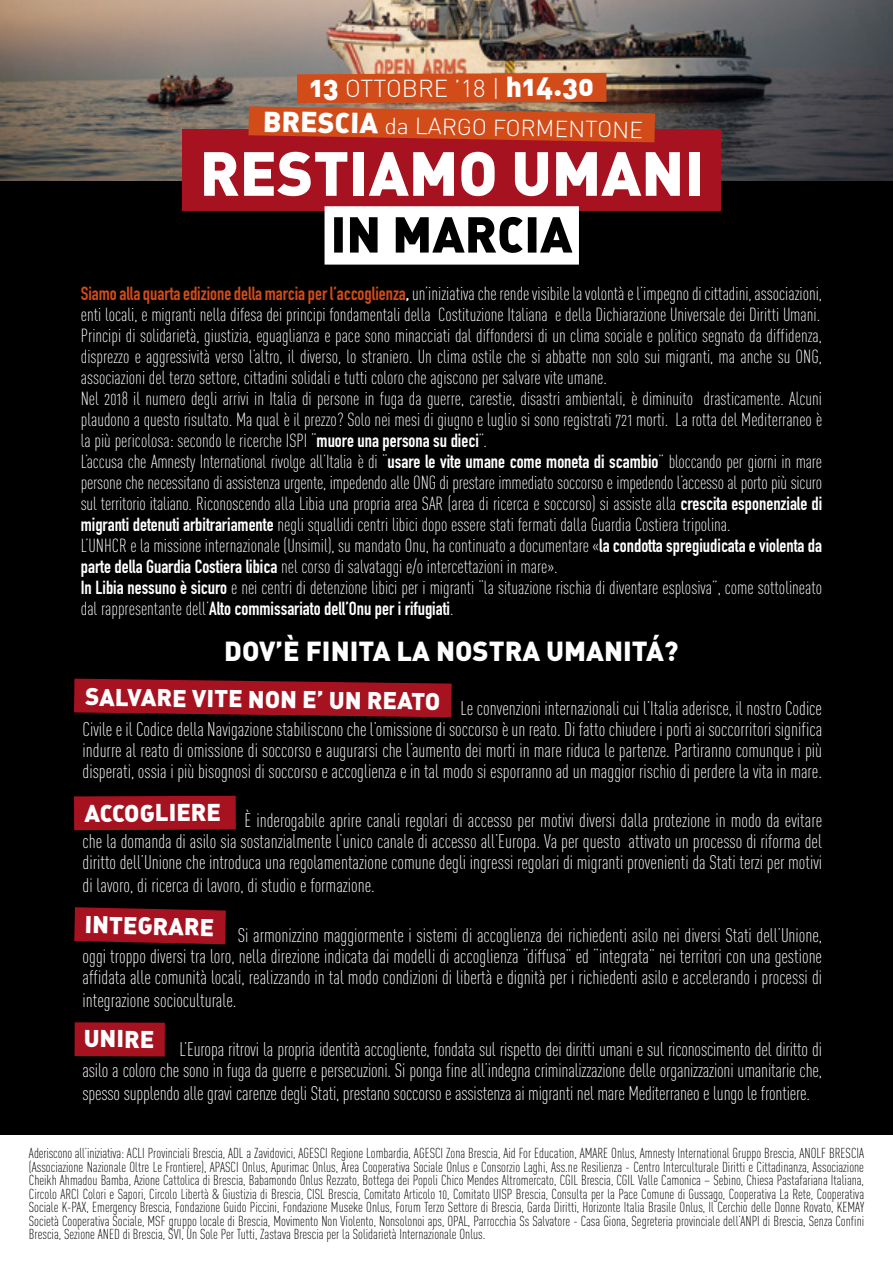
<style>
.page{position:relative;width:893px;height:1263px;background:#fff}
.page>*{position:absolute;margin:0;border:0;box-sizing:border-box;transform-origin:0 0}
.t1{font:61.35px "DIN Black Alternate";color:#fff}
.t2{font:27.3px "DIN Black Alternate";color:#fff}
.t3{font:300 24.15px "DIN";letter-spacing:-.005em;color:#fff}
.t4{font:24px "DIN Black Alternate";letter-spacing:-.005em;color:#fff}
.t5{font:300 22.95px "DIN";color:#fff}
.t6{font:19.5px/21px "DIN Cond Light Alternate";letter-spacing:-.01em;color:#fff;text-align:justify}
.t7{font:18.75px/21px "DIN Cond Light Alternate";color:#fff}
.t8{font:18.75px "DIN Engschrift Std";color:#fff}
.t9{font:14.25px/13.5px "DIN Cond Light Alternate";color:#000;text-align:justify}
.s1{font-family:"DIN Black Alternate";font-weight:400;font-size:28.65px}
.s2{font-family:"DIN Engschrift Std";color:#d24c1a}
.s3{font-family:"DIN Engschrift Std"}
.s4{font-family:"DIN Cond Light Alternate"}
</style>
<div class="page">
<div style="left:0;top:0;width:893px;height:1134px;background:#000"></div>
<img style="left:0;top:0;width:893px;height:180px">
<svg style="left:74px;top:679px;width:378px;height:38px"></svg>
<div style="left:74px;top:796px;width:162px;height:34px;background:#a71220"></div>
<svg style="left:74px;top:907px;width:152px;height:37px"></svg>
<div style="left:75px;top:1022px;width:90px;height:34px;background:#a71220"></div>
<div style="left:182px;top:129px;width:539px;height:82px;background:#a71220"></div>
<svg style="left:325px;top:206px;width:254px;height:59px"></svg>
<svg style="left:248px;top:73px;width:407px;height:69px"></svg>
<p class="t3" style="left:310px;top:73px;width:286px"><span class="s1">13</span> OTTOBRE ’18 | <span class="s1">h14.30</span></p>
<p class="t5" style="left:263px;top:109px;width:381px;rotate:1deg"><span class="s1">BRESCIA</span> da LARGO FORMENTONE</p>
<h1 class="t1" style="left:200px;top:133px;width:506px">RESTIAMO UMANI</h1>
<p class="t7" style="left:81px;top:283px;width:743px"><span class="s2">Siamo alla quarta edizione della marcia per l’accoglienza</span><span class="s3">,</span> un’iniziativa che rende visibile la volontà e l’impegno di cittadini, associazioni, enti locali, e migranti nella difesa dei principi fondamentali della Costituzione Italiana e della Dichiarazione Universale dei Diritti Umani.<br>Principi di solidarietà, giustizia, eguaglianza e pace sono minacciati dal diffondersi di un clima sociale e politico segnato da diffidenza, disprezzo e aggressività verso l’altro, il diverso, lo straniero. Un clima ostile che si abbatte non solo sui migranti, ma anche su ONG, associazioni del terzo settore, cittadini solidali e tutti coloro che agiscono per salvare vite umane.<br>Nel 2018 il numero degli arrivi in Italia di persone in fuga da guerre, carestie, disastri ambientali, è diminuito drasticamente. Alcuni plaudono a questo risultato. Ma qual è il prezzo? Solo nei mesi di giugno e luglio si sono registrati 721 morti. La rotta del Mediterraneo è la più pericolosa: secondo le ricerche ISPI “<span class="s3">muore una persona su dieci</span>”.<br>L’accusa che Amnesty International rivolge all’Italia è di “<span class="s3">usare le vite umane come moneta di scambio</span>” bloccando per giorni in mare persone che necessitano di assistenza urgente, impedendo alle ONG di prestare immediato soccorso e impedendo l’accesso al porto più sicuro sul territorio italiano. Riconoscendo alla Libia una propria area SAR (area di ricerca e soccorso) si assiste alla <span class="s3">crescita esponenziale di migranti detenuti arbitrariamente</span> negli squallidi centri libici dopo essere stati fermati dalla Guardia Costiera tripolina.<br>L’UNHCR e la missione internazionale (Unsimil), su mandato Onu, ha continuato a documentare «<span class="s3">la condotta spregiudicata e violenta da parte della Guardia Costiera libica</span> nel corso di salvataggi e/o intercettazioni in mare».<br><span class="s3">In Libia nessuno è sicuro</span> e nei centri di detenzione libici per i migranti “la situazione rischia di diventare esplosiva”, come sottolineato</p>
<p class="t8" style="left:81px;top:598px;width:374px"><span class="s4">dal rappresentante dell’</span>Alto commissariato dell’Onu per i rifugiati<span class="s4">.</span></p>
<h2 class="t2" style="left:224px;top:633px;width:456px">DOV’È FINITA LA NOSTRA UMANITÁ?</h2>
<p class="t4" style="left:86px;top:680px;width:357px;rotate:1deg">SALVARE VITE NON E’ UN REATO</p>
<p class="t6" style="left:83px;top:697px;width:741px;text-indent:378px">Le convenzioni internazionali cui l’Italia aderisce, il nostro Codice Civile e il Codice della Navigazione stabiliscono che l’omissione di soccorso è un reato. Di fatto chiudere i porti ai soccorritori significa indurre al reato di omissione di soccorso e augurarsi che l’aumento dei morti in mare riduca le partenze. Partiranno comunque i più disperati, ossia i più bisognosi di soccorso e accoglienza e in tal modo si esporranno ad un maggior rischio di perdere la vita in mare.</p>
<p class="t6" style="left:83px;top:810px;width:741px;text-indent:162px">È inderogabile aprire canali regolari di accesso per motivi diversi dalla protezione in modo da evitare che la domanda di asilo sia sostanzialmente l’unico canale di accesso all’Europa. Va per questo attivato un processo di riforma del diritto dell’Unione che introduca una regolamentazione comune degli ingressi regolari di migranti provenienti da Stati terzi per motivi</p>
<p class="t6" style="left:83px;top:875px;width:294px">di lavoro, di ricerca di lavoro, di studio e formazione.</p>
<p class="t6" style="left:83px;top:925px;width:741px;text-indent:155px">Si armonizzino maggiormente i sistemi di accoglienza dei richiedenti asilo nei diversi Stati dell’Unione, oggi troppo diversi tra loro, nella direzione indicata dai modelli di accoglienza “diffusa” ed “integrata” nei territori con una gestione affidata alle comunità locali, realizzando in tal modo condizioni di libertà e dignità per i richiedenti asilo e accelerando i processi di</p>
<p class="t6" style="left:83px;top:990px;width:155px">integrazione socioculturale.</p>
<p class="t6" style="left:83px;top:1038px;width:741px;text-align:right">L’Europa ritrovi la propria identità accogliente, fondata sul rispetto dei diritti umani e sul riconoscimento del diritto di<br>asilo a coloro che sono in fuga da guerre e persecuzioni. Si ponga fine all’indegna criminalizzazione delle organizzazioni umanitarie che,</p>
<p class="t6" style="left:83px;top:1082px;width:729px">spesso supplendo alle gravi carenze degli Stati, prestano soccorso e assistenza ai migranti nel mare Mediterraneo e lungo le frontiere.</p>
<p class="t4" style="left:85px;top:797px;width:138px">ACCOGLIERE</p>
<p class="t4" style="left:85px;top:908px;width:131px;rotate:1deg">INTEGRARE</p>
<p class="t4" style="left:84px;top:1023px;width:72px">UNIRE</p>
<p class="t9" style="left:29px;top:1147px;width:837px">Aderiscono all’iniziativa: ACLI Provinciali Brescia, ADL a Zavidovici, AGESCI Regione Lombardia, AGESCI Zona Brescia, Aid For Education, AMARE Onlus, Amnesty International Gruppo Brescia, ANOLF BRESCIA (Associazione Nazionale Oltre Le Frontiere), APASCI Onlus, Apurimac Onlus, Area Cooperativa Sociale Onlus e Consorzio Laghi, Ass.ne Resilienza - Centro Interculturale Diritti e Cittadinanza, Associazione Cheikh Ahmadou Bamba, Azione Cattolica di Brescia, Babamondo Onlus Rezzato, Bottega dei Popoli Chico Mendes Altromercato, CGIL Brescia, CGIL Valle Camonica – Sebino, Chiesa Pastafariana Italiana, Circolo ARCI Colori e Sapori, Circolo Libertà &amp; Giustizia di Brescia, CISL Brescia, Comitato Articolo 10, Comitato UISP Brescia, Consulta per la Pace Comune di Gussago, Cooperativa La Rete, Cooperativa Sociale K-PAX, Emergency Brescia, Fondazione Guido Piccini, Fondazione Museke Onlus, Forum Terzo Settore di Brescia, Garda Diritti, Horizonte Italia Brasile Onlus, Il Cerchio delle Donne Rovato, KEMAY Società Cooperativa Sociale, MSF gruppo locale di Brescia, Movimento Non Violento, Nonsolonoi aps, OPAL, Parrocchia Ss Salvatore - Casa Giona, Segreteria provinciale dell’ANPI di Brescia, Senza Confini Brescia, Sezione ANED di Brescia, SVI, Un Sole Per Tutti, Zastava Brescia per la Solidarietà Internazionale Onlus.</p>
</div>
